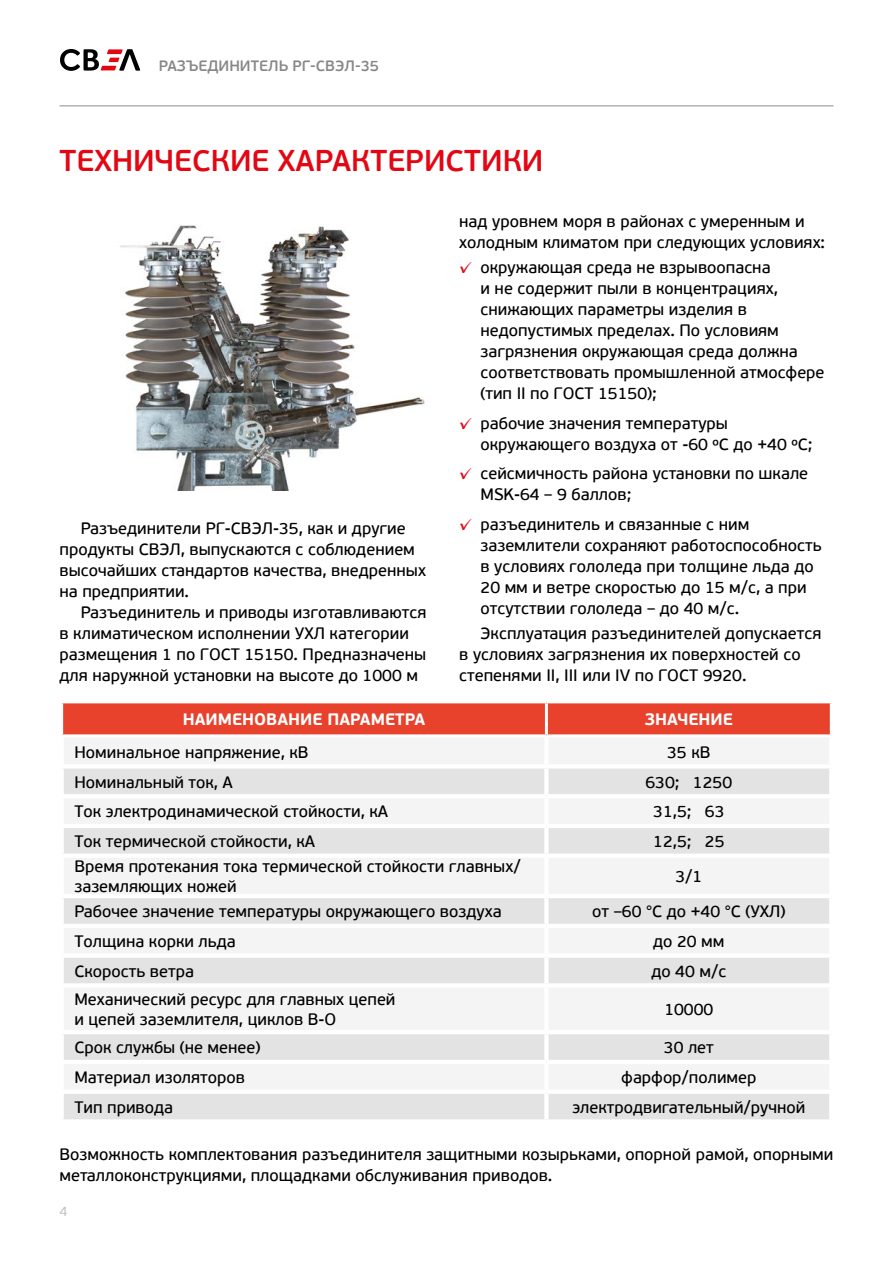
<style>
.page{position:relative;width:893px;height:1263px;background:#fff}
.page>*{position:absolute;margin:0;border:0;box-sizing:border-box;transform-origin:0 0}
.Подзаголовок{font:600 30px "PF Beau Sans Pro";color:#e30613}
.Текст{font:16.5px/21px "PF Beau Sans Pro Bbook";color:#000}
.Таблица_left{font:16.5px/19.5px "PF Beau Sans Pro Bbook";color:#000}
.Таблица_центр{font:16.5px "PF Beau Sans Pro Bbook";color:#000}
.Белый_капс_по_центру{font:700 16.5px "PF Beau Sans Pro";color:#fff}
.t1{font:600 15px "PF Beau Sans Pro";color:#878787}
.t2{font:13.5px "PF Beau Sans Pro Bbook";color:#c6c6c6}
.s1{color:#e30613}
</style>
<div class="page">
<hr style="left:60px;top:105px;width:773px;height:2px;background:#b3b2b2">
<svg style="left:60px;top:49px;width:80px;height:22px"></svg>
<div style="left:63px;top:703px;width:767px;height:31px;background:#e8412c"></div>
<div style="left:64px;top:738px;width:765px;height:26px;background:#f4f4f4"></div>
<svg style="left:64px;top:768px;width:765px;height:351px;fill:#f4f4f4"></svg>
<div style="left:544px;top:737px;width:5px;height:27px;background:#fff"></div>
<div style="left:544px;top:768px;width:5px;height:26px;background:#fff"></div>
<hr style="left:60px;top:794px;width:486px;height:4px;background:#fff">
<hr style="left:546px;top:794px;width:287px;height:4px;background:#fff">
<div style="left:544px;top:798px;width:5px;height:26px;background:#fff"></div>
<hr style="left:60px;top:824px;width:486px;height:4px;background:#fff">
<hr style="left:546px;top:824px;width:287px;height:4px;background:#fff">
<div style="left:544px;top:828px;width:5px;height:25px;background:#fff"></div>
<div style="left:60px;top:853px;width:486px;height:5px;background:#fff"></div>
<div style="left:546px;top:853px;width:287px;height:5px;background:#fff"></div>
<div style="left:544px;top:858px;width:5px;height:36px;background:#fff"></div>
<hr style="left:60px;top:894px;width:486px;height:4px;background:#fff">
<hr style="left:546px;top:894px;width:287px;height:4px;background:#fff">
<div style="left:544px;top:898px;width:5px;height:26px;background:#fff"></div>
<hr style="left:60px;top:924px;width:486px;height:4px;background:#fff">
<hr style="left:546px;top:924px;width:287px;height:4px;background:#fff">
<div style="left:544px;top:928px;width:5px;height:25px;background:#fff"></div>
<div style="left:60px;top:953px;width:486px;height:5px;background:#fff"></div>
<div style="left:546px;top:953px;width:287px;height:5px;background:#fff"></div>
<div style="left:544px;top:958px;width:5px;height:25px;background:#fff"></div>
<hr style="left:60px;top:983px;width:486px;height:4px;background:#fff">
<hr style="left:546px;top:983px;width:287px;height:4px;background:#fff">
<div style="left:544px;top:987px;width:5px;height:43px;background:#fff"></div>
<hr style="left:60px;top:1030px;width:486px;height:4px;background:#fff">
<hr style="left:546px;top:1030px;width:287px;height:4px;background:#fff">
<div style="left:544px;top:1034px;width:5px;height:26px;background:#fff"></div>
<hr style="left:60px;top:1060px;width:486px;height:4px;background:#fff">
<hr style="left:546px;top:1060px;width:287px;height:4px;background:#fff">
<div style="left:544px;top:1064px;width:5px;height:25px;background:#fff"></div>
<div style="left:60px;top:1089px;width:486px;height:5px;background:#fff"></div>
<div style="left:546px;top:1089px;width:287px;height:5px;background:#fff"></div>
<div style="left:544px;top:1094px;width:5px;height:25px;background:#fff"></div>
<hr style="left:545px;top:703px;width:3px;height:31px;background:#fff">
<img style="left:120px;top:225px;width:305px;height:266px">
<p class="t1" style="left:159px;top:57px;width:222px">РАЗЪЕДИНИТЕЛЬ РГ-СВЭЛ-35</p>
<p class="Подзаголовок" style="left:60px;top:143px;width:485px">ТЕХНИЧЕСКИЕ ХАРАКТЕРИСТИКИ</p>
<p class="Текст" style="left:60px;top:518px;width:368px;text-indent:21px">Разъединители РГ-СВЭЛ-35, как и другие продукты СВЭЛ, выпускаются с соблюдением высочайших стандартов качества, внедренных на предприятии.</p>
<p class="Текст" style="left:60px;top:602px;width:368px;text-indent:21px">Разъединитель и приводы изготавливаются в климатическом исполнении УХЛ категории размещения 1 по ГОСТ 15150. Предназначены для наружной установки на высоте до 1000 м</p>
<p class="Текст" style="left:459px;top:211px;width:367px">над уровнем моря в районах с умеренным и холодным климатом при следующих условиях:</p>
<p class="Текст" style="left:480px;top:258px;width:346px;text-indent:-21px"><span class="s1">✓</span> окружающая среда не взрывоопасна<br>и не содержит пыли в концентрациях, снижающих параметры изделия в недопустимых пределах. По условиям загрязнения окружающая среда должна соответствовать промышленной атмосфере (тип II по ГОСТ 15150);</p>
<p class="Текст" style="left:480px;top:413px;width:333px;text-indent:-21px"><span class="s1">✓</span> рабочие значения температуры окружающего воздуха от -60 ºС до +40 ºС;</p>
<p class="Текст" style="left:480px;top:464px;width:329px;text-indent:-21px"><span class="s1">✓</span> сейсмичность района установки по шкале<br>MSK-64 – 9 баллов;</p>
<p class="Текст" style="left:480px;top:514px;width:343px;text-indent:-21px"><span class="s1">✓</span> разъединитель и связанные с ним заземлители сохраняют работоспособность в условиях гололеда при толщине льда до 20 мм и ветре скоростью до 15 м/с, а при отсутствии гололеда – до 40 м/с.</p>
<p class="Текст" style="left:459px;top:623px;width:364px;text-indent:21px">Эксплуатация разъединителей допускается в условиях загрязнения их поверхностей со степенями II, III или IV по ГОСТ 9920.</p>
<p class="Белый_капс_по_центру" style="left:183px;top:709px;width:244px">НАИМЕНОВАНИЕ ПАРАМЕТРА</p>
<p class="Белый_капс_по_центру" style="left:645px;top:709px;width:90px">ЗНАЧЕНИЕ</p>
<p class="Таблица_left" style="left:74px;top:743px;width:236px">Номинальное напряжение, кВ</p>
<p class="Таблица_центр" style="left:667px;top:742px;width:45px">35 кВ</p>
<p class="Таблица_left" style="left:74px;top:772px;width:160px">Номинальный ток, А</p>
<p class="Таблица_центр" style="left:645px;top:772px;width:88px">630; 1250</p>
<p class="Таблица_left" style="left:74px;top:802px;width:315px">Ток электродинамической стойкости, кА</p>
<p class="Таблица_центр" style="left:653px;top:802px;width:73px">31,5; 63</p>
<p class="Таблица_left" style="left:74px;top:832px;width:242px">Ток термической стойкости, кА</p>
<p class="Таблица_центр" style="left:653px;top:832px;width:73px">12,5; 25</p>
<p class="Таблица_left" style="left:74px;top:857px;width:448px">Время протекания тока термической стойкости главных/ заземляющих ножей</p>
<p class="Таблица_центр" style="left:675px;top:867px;width:28px">3/1</p>
<p class="Таблица_left" style="left:74px;top:902px;width:429px">Рабочее значение температуры окружающего воздуха</p>
<p class="Таблица_центр" style="left:592px;top:902px;width:195px">от –60 °С до +40 °С (УХЛ)</p>
<p class="Таблица_left" style="left:74px;top:932px;width:163px">Толщина корки льда</p>
<p class="Таблица_центр" style="left:653px;top:932px;width:73px">до 20 мм</p>
<p class="Таблица_left" style="left:74px;top:962px;width:121px">Скорость ветра</p>
<p class="Таблица_центр" style="left:651px;top:961px;width:76px">до 40 м/с</p>
<p class="Таблица_left" style="left:74px;top:990px;width:323px">Механический ресурс для главных цепей и цепей заземлителя, циклов В-О</p>
<p class="Таблица_центр" style="left:664px;top:1000px;width:51px">10000</p>
<p class="Таблица_left" style="left:74px;top:1038px;width:188px">Срок службы (не менее)</p>
<p class="Таблица_центр" style="left:664px;top:1038px;width:51px">30 лет</p>
<p class="Таблица_left" style="left:74px;top:1068px;width:172px">Материал изоляторов</p>
<p class="Таблица_центр" style="left:621px;top:1068px;width:137px">фарфор/полимер</p>
<p class="Таблица_left" style="left:74px;top:1098px;width:100px">Тип привода</p>
<p class="Таблица_центр" style="left:572px;top:1097px;width:235px">электродвигательный/ручной</p>
<p class="Текст" style="left:60px;top:1144px;width:775px">Возможность комплектования разъединителя защитными козырьками, опорной рамой, опорными металлоконструкциями, площадками обслуживания приводов.</p>
<p class="t2" style="left:60px;top:1203px;width:10px">4</p>
</div>
